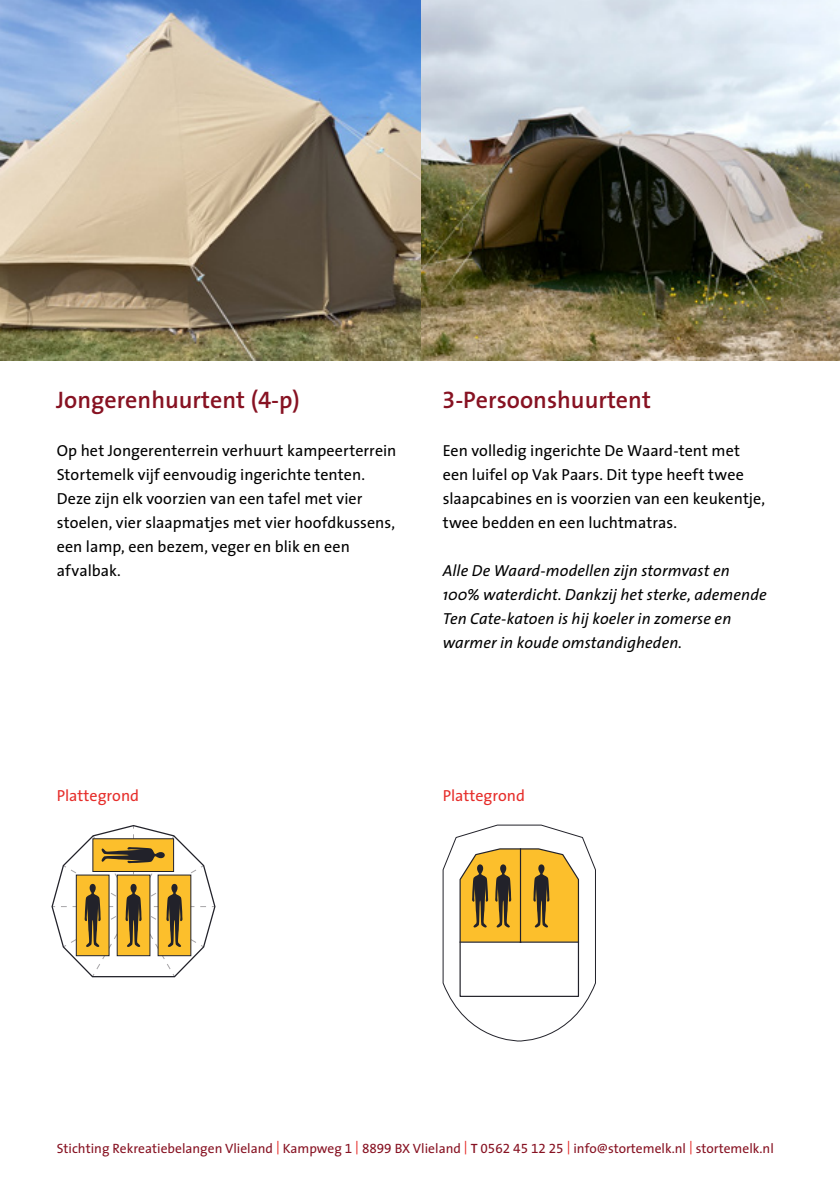
<style>
.page{position:relative;width:840px;height:1191px;background:#fff}
.page>*{position:absolute;margin:0;border:0;box-sizing:border-box;transform-origin:0 0}
.t1{font:600 24px "The Sans";color:#871222}
.t2{font:16px/24px "The Sans";letter-spacing:.005em;color:#000}
.t3{font:italic 16px/24px "The Sans";letter-spacing:.005em;color:#000}
.t4{font:16px "The Sans";color:#e62d2a}
.t5{font:13.6px "The Sans";color:#871222}
.s1{font-family:"The Sans Semi Bold Expert";font-weight:400}
.s2{color:#e62d2a}
.s3{font-family:"The Sans Regular Expert"}
.s4{font-weight:600}
</style>
<div class="page">
<img style="left:0;top:0;width:839px;height:360px">
<svg style="left:442px;top:824px;width:153px;height:217px"></svg>
<hr style="left:460px;top:941px;width:118px;height:1px;background:#22222a">
<hr style="left:519px;top:849px;width:2px;height:93px;background:#22222a">
<svg style="left:51px;top:825px;width:164px;height:152px"></svg>
<h1 class="t1" style="left:56px;top:380px;width:245px">Jongerenhuurtent (<span class="s1">4</span>-p)</h1>
<p class="t2" style="left:57px;top:438px;width:341px">Op het Jongerenterrein verhuurt kampeerterrein Stortemelk vijf eenvoudig ingerichte tenten.<br>Deze zijn elk voorzien van een tafel met vier stoelen, vier slaapmatjes met vier hoofdkussens, een lamp, een bezem, veger en blik en een afvalbak.</p>
<h1 class="t1" style="left:442px;top:380px;width:210px"><span class="s1">3</span>-Persoonshuurtent</h1>
<p class="t2" style="left:442px;top:438px;width:324px">Een volledig ingerichte De Waard-tent met een luifel op Vak Paars. Dit type heeft twee slaapcabines en is voorzien van een keukentje, twee bedden en een luchtmatras.</p>
<p class="t3" style="left:442px;top:558px;width:325px">Alle De Waard-modellen zijn stormvast en 100% waterdicht. Dankzij het sterke, ademende Ten Cate-katoen is hij koeler in zomerse en warmer in koude omstandigheden.</p>
<p class="t4" style="left:57px;top:782px;width:84px">Plattegrond</p>
<p class="t4" style="left:442px;top:782px;width:84px">Plattegrond</p>
<p class="t5" style="left:57px;top:1136px;width:718px">Stichting Rekreatiebelangen Vlieland <span class="s2">|</span> Kampweg <span class="s3">1</span> <span class="s2">|</span> <span class="s3">8899</span> BX Vlieland <span class="s2">|</span> <span class="s4">T</span> <span class="s3">0562 45 12 25</span> <span class="s2">|</span> info@stortemelk.nl <span class="s2">|</span> stortemelk.nl</p>
</div>
